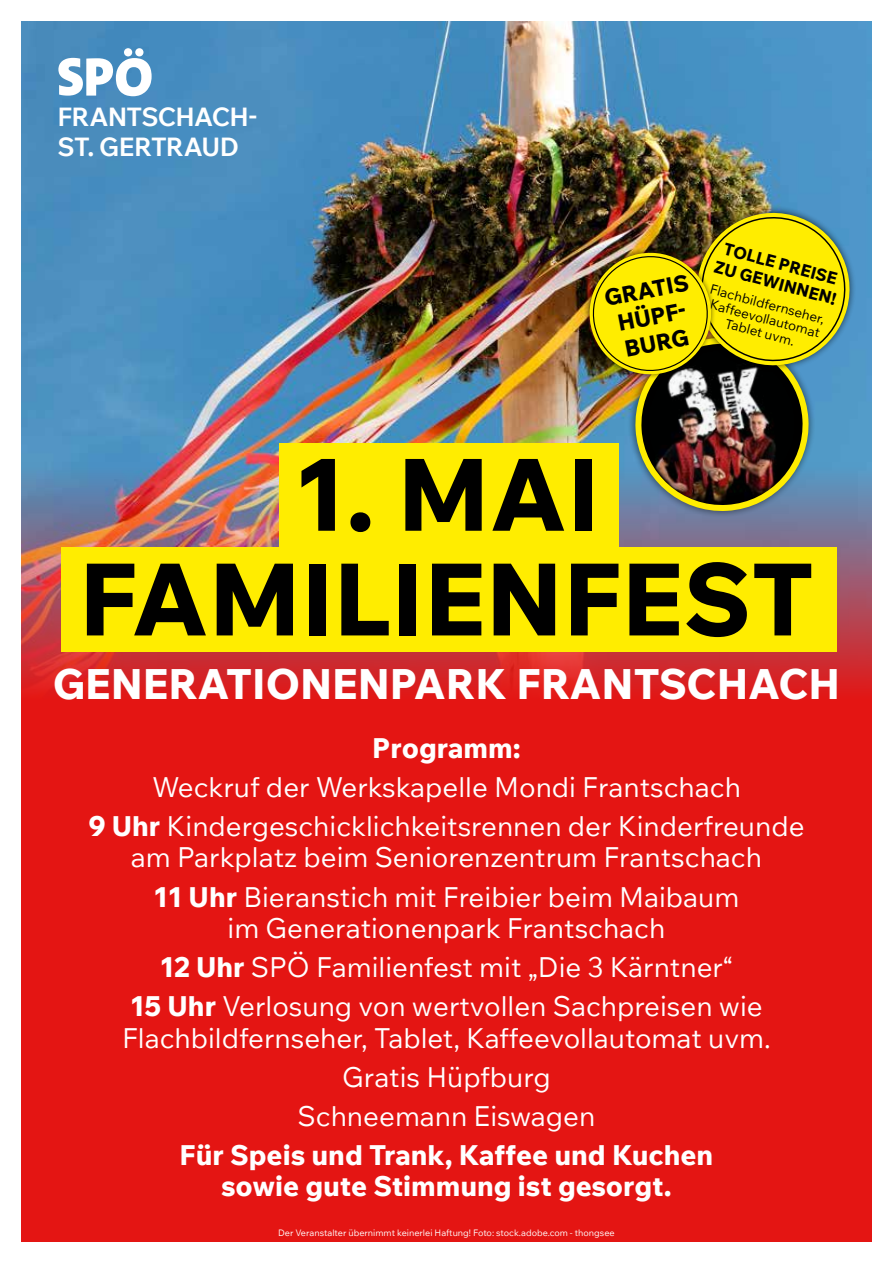
<style>
.page{position:relative;width:893px;height:1263px;background:#fff}
.page>*{position:absolute;margin:0;border:0;box-sizing:border-box;transform-origin:0 0}
.t1{font:800 100.35px/104.7px "Wix Madefor Text";color:#000;text-align:center}
.t2{font:800 41.7px "Wix Madefor Text";color:#fff}
.t3{font:27.6px/39px "Wix Madefor Text";color:#fff;text-align:center}
.t4{font:800 27.6px/31.5px "Wix Madefor Text";color:#fff;text-align:center}
.t5{font:700 25.65px/30.8px "Wix Madefor Text";letter-spacing:-.03em;color:#fff}
.t6{font:800 22.5px/26.8px "Wix Madefor Text";color:#000;text-align:center}
.t7{font:800 16.65px/19.8px "Wix Madefor Text";color:#000}
.t8{font:13.35px/14.7px "Wix Madefor Text";color:#000;text-align:center}
.t9{font:9px "Wix Madefor Text";color:#fff}
.s1{font-weight:800}
</style>
<div class="page">
<img style="left:21px;top:21px;width:851px;height:441px">
<svg style="left:21px;top:462px;width:851px;height:450px;background:#d72424"></svg>
<div style="left:21px;top:912px;width:851px;height:330px;background:#e41513"></div>
<div style="left:61px;top:548px;width:776px;height:104px;background:#ffed00"></div>
<div style="left:279px;top:443px;width:340px;height:105px;background:#ffed00"></div>
<svg style="left:58px;top:48px;width:94px;height:48px"></svg>
<img style="left:572px;top:187px;width:300px;height:338px">
<p class="t5" style="left:57px;top:99px;width:201px">FRANTSCHACH-<br>ST. GERTRAUD</p>
<p class="t6" style="left:602px;top:284px;width:94px;rotate:-11deg">GRATIS<br>HÜPF-<br>BURG</p>
<p class="t7" style="left:723px;top:237px;width:127px;rotate:15deg">TOLLE PREISE<br>ZU GEWINNEN!</p>
<p class="t8" style="left:712px;top:281px;width:120px;rotate:15deg">Flachbildfernseher,<br>Kaffeevollautomat<br>Tablet uvm.</p>
<h1 class="t1" style="left:79px;top:435px;width:737px">1. MAI<br>FAMILIENFEST</h1>
<h2 class="t2" style="left:53px;top:650px;width:789px">GENERATIONENPARK FRANTSCHACH</h2>
<p class="t4" style="left:372px;top:730px;width:150px">Programm:</p>
<p class="t3" style="left:88px;top:766px;width:718px">Weckruf der Werkskapelle Mondi Frantschach<br><span class="s1">9 Uhr</span> Kindergeschicklichkeitsrennen der Kinderfreunde</p>
<p class="t3" style="left:131px;top:836px;width:632px">am Parkplatz beim Seniorenzentrum Frantschach<br><span class="s1">11 Uhr</span> Bieranstich mit Freibier beim Maibaum</p>
<p class="t3" style="left:130px;top:907px;width:634px">im Generationenpark Frantschach<br><span class="s1">12 Uhr</span> SPÖ Familienfest mit „Die 3 Kärntner“<br><span class="s1">15 Uhr</span> Verlosung von wertvollen Sachpreisen wie</p>
<p class="t3" style="left:122px;top:1016px;width:650px">Flachbildfernseher, Tablet, Kaffeevollautomat uvm.<br>Gratis Hüpfburg<br>Schneemann Eiswagen</p>
<p class="t4" style="left:180px;top:1137px;width:535px">Für Speis und Trank, Kaffee und Kuchen sowie gute Stimmung ist gesorgt.</p>
<p class="t9" style="left:278px;top:1226px;width:338px">Der Veranstalter übernimmt keinerlei Haftung! Foto: stock.adobe.com - thongsee</p>
</div>
